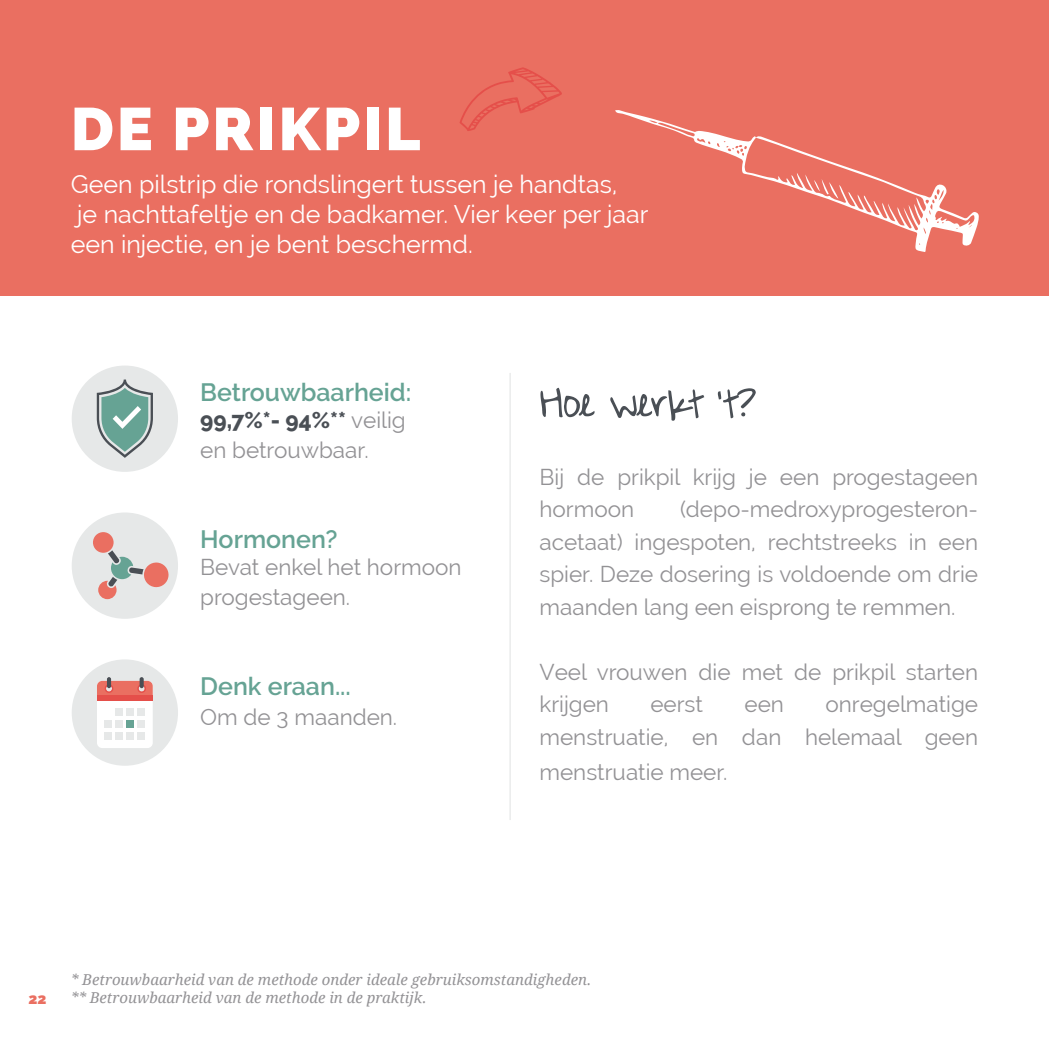
<style>
.page{position:relative;width:1049px;height:1049px;background:#fff}
.page>*{position:absolute;margin:0;border:0;box-sizing:border-box;transform-origin:0 0}
.t1{font:800 60px "Raleway";letter-spacing:.05em;color:#fff}
.t2{font:50px "A Hundred Miles";letter-spacing:-.01em;color:#4a4f55}
.t3{font:25px/30px "Raleway";color:#fff}
.t4{font:600 25px "Raleway";color:#66a394}
.t5{font:22.5px/32.5px "Raleway";color:#939295}
.t6{font:italic 15px/18px "Droid Serif";color:#939295}
.t7{font:800 15px "Raleway";color:#ea6f61}
.s1{font-weight:800;color:#4a4f55}
</style>
<div class="page">
<div style="left:0;top:0;width:1049px;height:296px;background:#ea6f61"></div>
<svg style="left:615px;top:110px;width:364px;height:142px"></svg>
<svg style="left:814px;top:179px;width:24px;height:20px"></svg>
<hr style="left:509px;top:373px;width:2px;height:447px;background:#e6e8e8">
<svg style="left:459px;top:67px;width:103px;height:64px"></svg>
<div style="left:72px;top:659px;width:106px;height:107px;background:#e6e8e8;border-radius:50%"></div>
<svg style="left:97px;top:681px;width:56px;height:67px;background:#f5cac6"></svg>
<hr style="left:107px;top:677px;width:4px;height:11px;background:#4a4f55;border-radius:2px">
<svg style="left:140px;top:677px;width:4px;height:11px"></svg>
<div style="left:116px;top:708px;width:7px;height:7px;background:#e6e8e8"></div>
<div style="left:127px;top:708px;width:7px;height:7px;background:#e6e8e8"></div>
<div style="left:138px;top:708px;width:7px;height:7px;background:#e6e8e8"></div>
<div style="left:105px;top:720px;width:7px;height:7px;background:#e6e8e8"></div>
<div style="left:116px;top:720px;width:7px;height:7px;background:#e6e8e8"></div>
<div style="left:127px;top:720px;width:7px;height:7px;background:#66a394"></div>
<div style="left:138px;top:720px;width:7px;height:7px;background:#e6e8e8"></div>
<div style="left:105px;top:732px;width:7px;height:8px;background:#e6e8e8"></div>
<div style="left:116px;top:732px;width:7px;height:8px;background:#e6e8e8"></div>
<div style="left:127px;top:732px;width:7px;height:8px;background:#e6e8e8"></div>
<div style="left:138px;top:732px;width:7px;height:8px;background:#e6e8e8"></div>
<div style="left:72px;top:365px;width:106px;height:107px;background:#e6e8e8;border-radius:50%"></div>
<svg style="left:97px;top:379px;width:56px;height:79px"></svg>
<div style="left:72px;top:512px;width:106px;height:107px;background:#e6e8e8;border-radius:50%"></div>
<svg style="left:98px;top:550px;width:46px;height:49px"></svg>
<div style="left:93px;top:532px;width:21px;height:21px;background:#ea6f61;border-radius:50%"></div>
<div style="left:143px;top:562px;width:26px;height:25px;background:#ea6f61;border-radius:50%"></div>
<h1 class="t1" style="left:71px;top:94px;width:351px">DE PRIKPIL</h1>
<p class="t3" style="left:71px;top:169px;width:579px">Geen pilstrip die rondslingert tussen je handtas,<br>je nachttafeltje en de badkamer. Vier keer per jaar een injectie, en je bent beschermd.</p>
<p class="t4" style="left:200px;top:378px;width:213px">Betrouwbaarheid:</p>
<p class="t5" style="left:200px;top:405px;width:207px;line-height:30px"><span class="s1">99,7%*- 94%**</span> veilig en betrouwbaar.</p>
<p class="t4" style="left:200px;top:525px;width:139px">Hormonen?</p>
<p class="t5" style="left:200px;top:552px;width:263px;line-height:30px">Bevat enkel het hormoon progestageen.</p>
<p class="t4" style="left:200px;top:672px;width:152px">Denk eraan...</p>
<p class="t5" style="left:200px;top:701px;width:198px">Om de 3 maanden.</p>
<h2 class="t2" style="left:539px;top:377px;width:219px">Hoe werkt ‘t?</h2>
<p class="t5" style="left:539px;top:460px;width:440px">Bij de prikpil krijg je een progestageen hormoon</p>
<p class="t5" style="left:539px;top:493px;width:440px;text-align:justify;text-indent:141px">(depo-medroxyprogesteron&shy;acetaat) ingespoten, rechtstreeks in een spier. Deze dosering is voldoende om drie maanden lang een eisprong te remmen.</p>
<p class="t5" style="left:539px;top:655px;width:440px">Veel vrouwen die met de prikpil starten krijgen</p>
<p class="t5" style="left:539px;top:688px;width:440px;text-align:right">onregelmatige<br>menstruatie, en dan helemaal geen</p>
<p class="t5" style="left:539px;top:755px;width:190px">menstruatie meer.</p>
<p class="t5" style="left:650px;top:688px;width:54px">eerst</p>
<p class="t5" style="left:744px;top:688px;width:41px">een</p>
<p class="t7" style="left:29px;top:990px;width:19px">22</p>
<p class="t6" style="left:71px;top:971px;width:522px">* Betrouwbaarheid van de methode onder ideale gebruiksomstandigheden. ** Betrouwbaarheid van de methode in de praktijk.</p>
</div>
